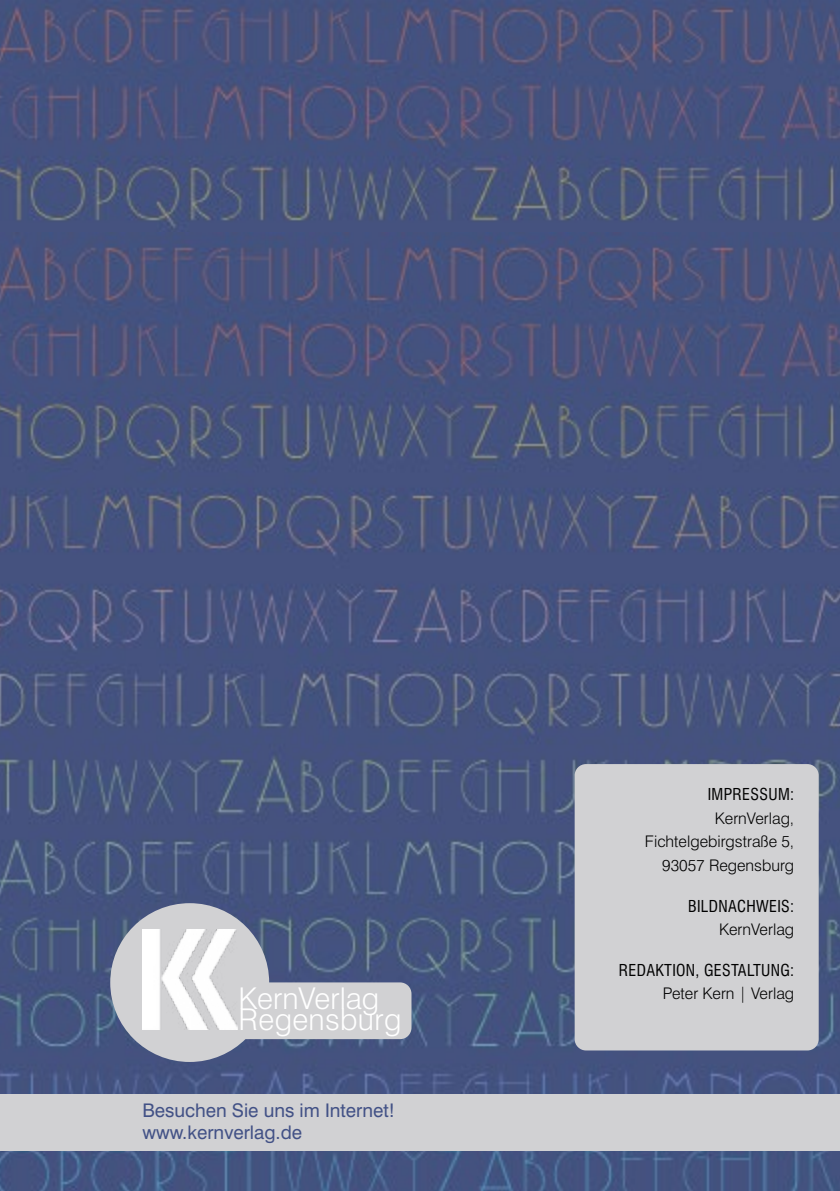
<style>
.page{position:relative;width:840px;height:1191px;background:#fff}
.page>*{position:absolute;margin:0;border:0;box-sizing:border-box;transform-origin:0 0}
.t1{font:300 30px/21.2px "Swiss 721 BT";letter-spacing:.005em;color:#fff}
.t2{font:18.8px/22px "Swiss 721 BT";color:#425186}
.t3{font:300 16px/23.6px "Swiss 721 BT";color:#000;text-align:right}
.t4{font:condensed 16px "Swiss 721 BT";letter-spacing:.02em;color:#000}
</style>
<div class="page">
<img style="left:0;top:0;width:839px;height:232px">
<img style="left:0;top:232px;width:839px;height:959px">
<div style="left:110px;top:903px;width:159px;height:159px;background:#d1d1d3;border-radius:50%"></div>
<img style="left:142px;top:930px;width:96px;height:99px">
<div style="left:246px;top:982px;width:165px;height:57px;background:#d1d1d3"></div>
<div style="left:0;top:1094px;width:839px;height:57px;background:#d1d1d3"></div>
<div style="left:574px;top:764px;width:244px;height:286px;background:#d1d1d3;border-radius:11px"></div>
<h1 class="t1" style="left:238px;top:987px;width:164px">KernVerlag<br>Regensburg</h1>
<p class="t2" style="left:142px;top:1099px;width:254px">Besuchen Sie uns im Internet! www.kernverlag.de</p>
<p class="t4" style="left:707px;top:784px;width:88px">IMPRESSUM:</p>
<p class="t3" style="left:644px;top:806px;width:151px">KernVerlag,<br>Fichtelgebirgstraße 5,<br>93057 Regensburg</p>
<p class="t4" style="left:687px;top:896px;width:108px">BILDNACHWEIS:</p>
<p class="t3" style="left:718px;top:917px;width:76px">KernVerlag</p>
<p class="t4" style="left:618px;top:960px;width:177px">REDAKTION, GESTALTUNG:</p>
<p class="t3" style="left:662px;top:981px;width:133px">Peter Kern | Verlag</p>
</div>
